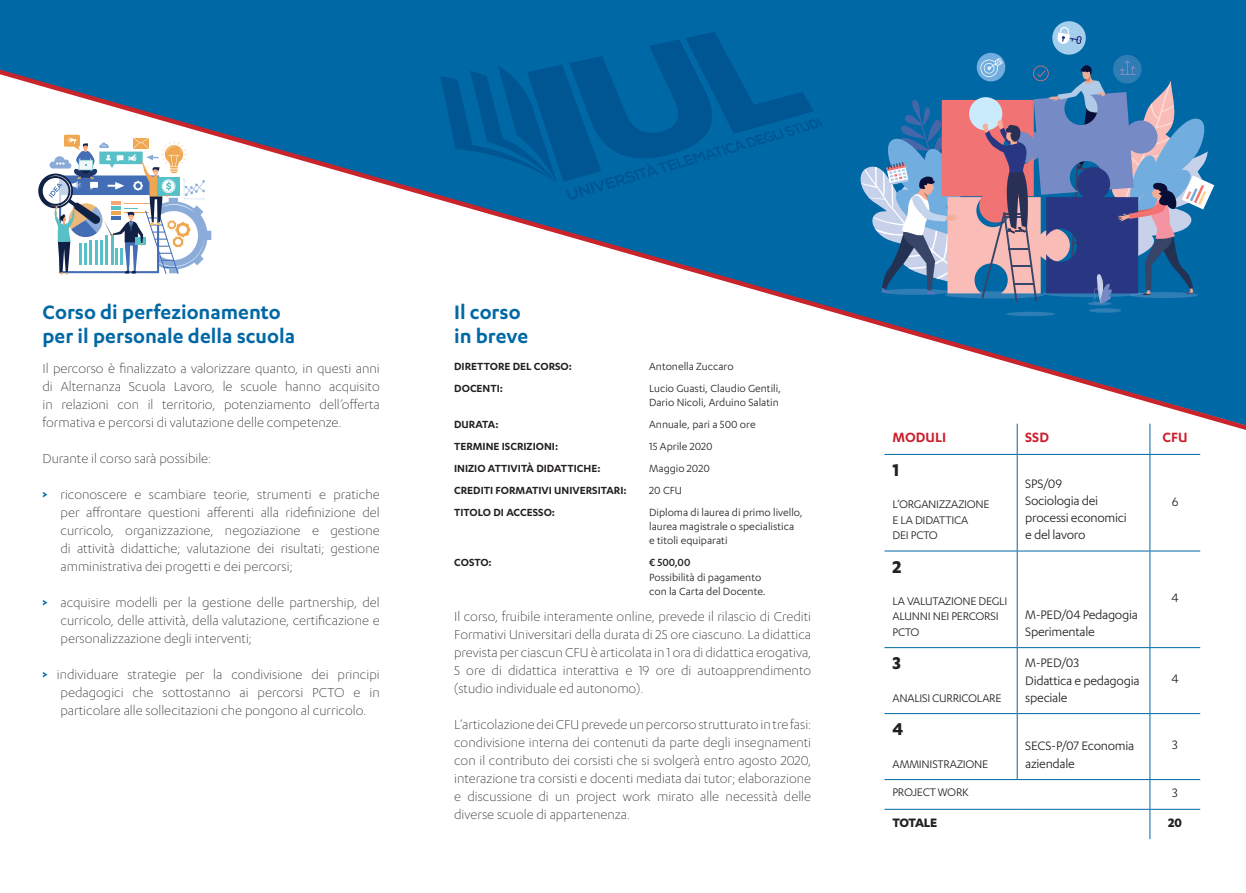
<style>
.page{position:relative;width:1246px;height:893px;background:#fff}
.page>*{position:absolute;margin:0;border:0;box-sizing:border-box;transform-origin:0 0}
.t1{font:600 22.5px/24px "Karbon";color:#0068a5}
.t2{font:700 19.8px "Karbon";color:#231f20}
.t3{font:600 15.6px "Karbon";color:#cb202e}
.t4{font:300 15px/18px "Karbon";color:#231f20;text-align:justify}
.t5{font:14.25px/17px "Karbon";letter-spacing:-.02em;color:#231f20}
.t6{font:700 14.25px "Karbon";letter-spacing:-.03em;color:#231f20}
.t7{font:12.75px/15.3px "Karbon";letter-spacing:-.02em;color:#231f20}
.t8{font:12px/14.4px "Karbon";color:#231f20}
.t9{font:600 12px "Karbon";color:#231f20}
.t10{font:500 12px "Karbon";color:#231f20}
.s1{font-weight:700;color:#0068a5}
</style>
<div class="page">
<hr style="left:1017px;top:424px;width:1px;height:30px;background:#0068a5">
<hr style="left:1149px;top:424px;width:1px;height:30px;background:#0068a5">
<hr style="left:884px;top:454px;width:133px;height:1px;background:#0068a5">
<hr style="left:1017px;top:454px;width:133px;height:1px;background:#0068a5">
<hr style="left:1017px;top:455px;width:1px;height:96px;background:#0068a5">
<hr style="left:1150px;top:454px;width:50px;height:1px;background:#0068a5">
<hr style="left:1149px;top:455px;width:1px;height:96px;background:#0068a5">
<hr style="left:884px;top:551px;width:133px;height:1px;background:#0068a5">
<hr style="left:1017px;top:551px;width:133px;height:1px;background:#0068a5">
<hr style="left:1017px;top:551px;width:1px;height:96px;background:#0068a5">
<hr style="left:1150px;top:551px;width:50px;height:1px;background:#0068a5">
<hr style="left:1149px;top:551px;width:1px;height:96px;background:#0068a5">
<hr style="left:884px;top:647px;width:133px;height:1px;background:#0068a5">
<hr style="left:1017px;top:647px;width:133px;height:1px;background:#0068a5">
<hr style="left:1017px;top:648px;width:1px;height:65px;background:#0068a5">
<hr style="left:1150px;top:647px;width:50px;height:1px;background:#0068a5">
<hr style="left:1149px;top:648px;width:1px;height:65px;background:#0068a5">
<hr style="left:884px;top:713px;width:133px;height:1px;background:#0068a5">
<hr style="left:1017px;top:713px;width:133px;height:1px;background:#0068a5">
<hr style="left:1017px;top:714px;width:1px;height:65px;background:#0068a5">
<hr style="left:1150px;top:713px;width:50px;height:1px;background:#0068a5">
<hr style="left:1149px;top:714px;width:1px;height:65px;background:#0068a5">
<hr style="left:884px;top:779px;width:133px;height:1px;background:#0068a5">
<hr style="left:1017px;top:779px;width:133px;height:1px;background:#0068a5">
<hr style="left:1150px;top:779px;width:50px;height:1px;background:#0068a5">
<hr style="left:884px;top:809px;width:133px;height:1px;background:#0068a5">
<hr style="left:1017px;top:809px;width:133px;height:1px;background:#0068a5">
<hr style="left:1150px;top:809px;width:50px;height:1px;background:#0068a5">
<svg style="left:1149px;top:780px;width:1px;height:59px"></svg>
<div style="left:0;top:0;width:1246px;height:60px;background:#0068a5"></div>
<svg style="left:0;top:60px;width:1246px;height:379px"></svg>
<div style="left:1089px;top:308px;width:32px;height:5px;background:#2e7db4;border-radius:50%"></div>
<svg style="left:1006px;top:312px;width:49px;height:4px"></svg>
<hr style="left:1088px;top:302px;width:23px;height:3px;background:#9bb0da;border-radius:50%">
<svg style="left:859px;top:20px;width:355px;height:284px"></svg>
<svg style="left:35px;top:135px;width:176px;height:139px"></svg>
<svg style="left:440px;top:32px;width:383px;height:167px"></svg>
<h1 class="t1" style="left:43px;top:300px;width:254px">Corso di perfezionamento per il personale della scuola</h1>
<p class="t4" style="left:43px;top:359px;width:339px">Il percorso è finalizzato a valorizzare quanto, in questi anni di Alternanza Scuola Lavoro, le scuole hanno acquisito in relazioni con il territorio, potenziamento dell’offerta formativa e percorsi di valutazione delle competenze.</p>
<p class="t4" style="left:43px;top:449px;width:170px">Durante il corso sarà possibile:</p>
<p class="t4" style="left:61px;top:485px;width:321px;text-indent:-18px"><span class="s1">&gt;</span> riconoscere e scambiare teorie, strumenti e pratiche per affrontare questioni afferenti alla ridefinizione del curricolo, organizzazione, negoziazione e gestione di attività didattiche; valutazione dei risultati; gestione amministrativa dei progetti e dei percorsi;</p>
<p class="t4" style="left:61px;top:593px;width:321px;text-indent:-18px"><span class="s1">&gt;</span> acquisire modelli per la gestione delle partnership, del curricolo, delle attività, della valutazione, certificazione e personalizzazione degli interventi;</p>
<p class="t4" style="left:61px;top:665px;width:321px;text-indent:-18px"><span class="s1">&gt;</span> individuare strategie per la condivisione dei principi pedagogici che sottostanno ai percorsi PCTO e in particolare alle sollecitazioni che pongono al curricolo.</p>
<h1 class="t1" style="left:454px;top:300px;width:76px">Il corso in breve</h1>
<p class="t9" style="left:454px;top:359px;width:119px">DIRETTORE DEL CORSO:</p>
<p class="t8" style="left:649px;top:359px;width:86px">Antonella Zuccaro</p>
<p class="t9" style="left:454px;top:381px;width:50px">DOCENTI:</p>
<p class="t8" style="left:649px;top:380px;width:133px">Lucio Guasti, Claudio Gentili,<br>Dario Nicoli, Arduino Salatin</p>
<p class="t9" style="left:454px;top:418px;width:46px">DURATA:</p>
<p class="t8" style="left:649px;top:417px;width:108px">Annuale, pari a 500 ore</p>
<p class="t9" style="left:454px;top:439px;width:106px">TERMINE ISCRIZIONI:</p>
<p class="t8" style="left:649px;top:439px;width:65px">15 Aprile 2020</p>
<p class="t9" style="left:454px;top:461px;width:148px">INIZIO ATTIVITÀ DIDATTICHE:</p>
<p class="t8" style="left:649px;top:461px;width:62px">Maggio 2020</p>
<p class="t9" style="left:454px;top:483px;width:174px">CREDITI FORMATIVI UNIVERSITARI:</p>
<p class="t8" style="left:649px;top:482px;width:34px">20 CFU</p>
<p class="t9" style="left:454px;top:505px;width:102px">TITOLO DI ACCESSO:</p>
<p class="t8" style="left:649px;top:504px;width:155px">Diploma di laurea di primo livello, laurea magistrale o specialistica e titoli equiparati</p>
<p class="t9" style="left:454px;top:556px;width:39px">COSTO:</p>
<p class="t10" style="left:649px;top:556px;width:43px">€ 500,00</p>
<p class="t8" style="left:649px;top:569px;width:118px">Possibilità di pagamento con la Carta del Docente.</p>
<p class="t4" style="left:454px;top:607px;width:359px">Il corso, fruibile interamente online, prevede il rilascio di Crediti Formativi Universitari della durata di 25 ore ciascuno. La didattica prevista per ciascun CFU è articolata in 1 ora di didattica erogativa, 5 ore di didattica interattiva e 19 ore di autoapprendimento (studio individuale ed autonomo).</p>
<p class="t4" style="left:454px;top:715px;width:359px">L’articolazione dei CFU prevede un percorso strutturato in tre fasi: condivisione interna dei contenuti da parte degli insegnamenti con il contributo dei corsisti che si svolgerà entro agosto 2020, interazione tra corsisti e docenti mediata dai tutor; elaborazione e discussione di un project work mirato alle necessità delle diverse scuole di appartenenza.</p>
<p class="t3" style="left:892px;top:429px;width:55px">MODULI</p>
<p class="t3" style="left:1025px;top:429px;width:25px">SSD</p>
<p class="t3" style="left:1162px;top:429px;width:27px">CFU</p>
<h2 class="t2" style="left:892px;top:459px;width:8px">1</h2>
<p class="t7" style="left:892px;top:496px;width:99px">L’ORGANIZZAZIONE<br>E LA DIDATTICA<br>DEI PCTO</p>
<p class="t5" style="left:1025px;top:475px;width:103px">SPS/09<br>Sociologia dei processi economici e del lavoro</p>
<p class="t5" style="left:1172px;top:492px;width:8px">6</p>
<h2 class="t2" style="left:892px;top:555px;width:10px">2</h2>
<p class="t7" style="left:892px;top:593px;width:116px">LA VALUTAZIONE DEGLI<br>ALUNNI NEI PERCORSI<br>PCTO</p>
<p class="t5" style="left:1025px;top:605px;width:114px">M-PED/04 Pedagogia<br>Sperimentale</p>
<h2 class="t2" style="left:892px;top:652px;width:10px">3</h2>
<p class="t7" style="left:892px;top:690px;width:110px">ANALISI CURRICOLARE</p>
<p class="t5" style="left:1025px;top:654px;width:116px">M-PED/03<br>Didattica e pedagogia speciale</p>
<p class="t5" style="left:1171px;top:589px;width:9px">4</p>
<p class="t5" style="left:1171px;top:670px;width:9px">4</p>
<h2 class="t2" style="left:892px;top:718px;width:13px">4</h2>
<p class="t7" style="left:892px;top:756px;width:97px">AMMINISTRAZIONE</p>
<p class="t5" style="left:1025px;top:737px;width:110px">SECS-P/07 Economia aziendale</p>
<p class="t5" style="left:1172px;top:736px;width:7px">3</p>
<p class="t7" style="left:892px;top:784px;width:78px">PROJECT WORK</p>
<p class="t5" style="left:1172px;top:784px;width:7px">3</p>
<p class="t6" style="left:892px;top:814px;width:46px">TOTALE</p>
<p class="t6" style="left:1168px;top:814px;width:15px">20</p>
</div>
